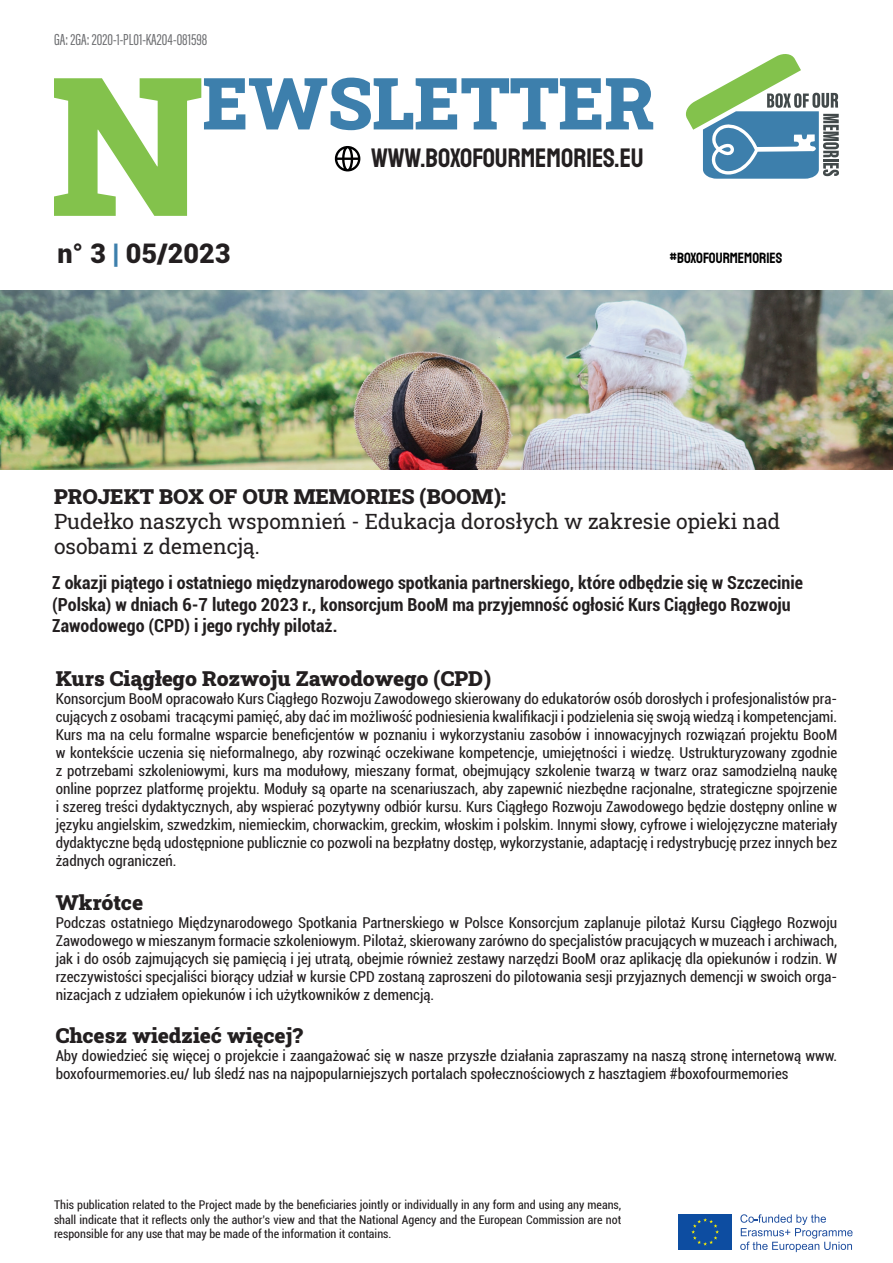
<style>
.page{position:relative;width:893px;height:1263px;background:#fff}
.page>*{position:absolute;margin:0;border:0;box-sizing:border-box;transform-origin:0 0}
.t1{font:193.5px "Roboto Slab";color:#83c24c}
.t2{font:72px "Roboto Slab";color:#3d7fac}
.t3{font:27px "Staatliches";color:#231f20}
.t4{font:900 27px "Roboto";color:#231f20}
.t5{font:21px/25.2px "Roboto Slab";color:#231f20}
.t6{font:700 condensed 18px/21.6px "Roboto";color:#231f20}
.t7{font:16.5px "Acumin Variable Concept";color:#6c6d70}
.t8{font:condensed 15px/18px "Roboto";color:#231f20;text-align:justify}
.t9{font:15px "Staatliches";color:#000001}
.t10{font:condensed 12px/14.4px "Roboto";color:#231f20;text-align:justify}
.s1{color:#3d7fac}
</style>
<div class="page">
<img style="left:0;top:291px;width:893px;height:179px">
<svg style="left:686px;top:54px;width:153px;height:125px"></svg>
<div style="left:678px;top:1214px;width:54px;height:36px;background:#0d4da1"></div>
<svg style="left:691px;top:1218px;width:28px;height:27px"></svg>
<svg style="left:740px;top:1214px;width:113px;height:38px"></svg>
<svg style="left:335px;top:146px;width:25px;height:25px"></svg>
<p class="t7" style="left:54px;top:28px;width:155px">GA: 2GA: 2020-1-PL01-KA204-081598</p>
<h1 class="t1" style="left:50px;top:13px;width:154px">N</h1>
<h2 class="t2" style="left:203px;top:54px;width:453px">EWSLETTER</h2>
<h3 class="t3" style="left:371px;top:140px;width:274px">WWW.BOXOFOURMEMORIES.EU</h3>
<h3 class="t4" style="left:57px;top:234px;width:175px">n° 3 <span class="s1">|</span> 05/2023</h3>
<p class="t9" style="left:670px;top:248px;width:114px">#BOXOFOURMEMORIES</p>
<h3 class="t5" style="left:54px;top:483px;width:728px">PROJEKT BOX OF OUR MEMORIES (BOOM):<br>Pudełko naszych wspomnień - Edukacja dorosłych w zakresie opieki nad osobami z demencją.</h3>
<p class="t6" style="left:52px;top:571px;width:752px">Z okazji piątego i ostatniego międzynarodowego spotkania partnerskiego, które odbędzie się w Szczecinie (Polska) w dniach 6-7 lutego 2023 r., konsorcjum BooM ma przyjemność ogłosić Kurs Ciągłego Rozwoju<br>Zawodowego (CPD) i jego rychły pilotaż.</p>
<h3 class="t5" style="left:56px;top:666px;width:437px">Kurs Ciągłego Rozwoju Zawodowego (CPD)</h3>
<p class="t8" style="left:56px;top:689px;width:783px">Konsorcjum BooM opracowało Kurs Ciągłego Rozwoju Zawodowego skierowany do edukatorów osób dorosłych i profesjonalistów pra&shy;cujących z osobami tracącymi pamięć, aby dać im możliwość podniesienia kwalifikacji i podzielenia się swoją wiedzą i kompetencjami.<br>Kurs ma na celu formalne wsparcie beneficjentów w poznaniu i wykorzystaniu zasobów i innowacyjnych rozwiązań projektu BooM w kontekście uczenia się nieformalnego, aby rozwinąć oczekiwane kompetencje, umiejętności i wiedzę. Ustrukturyzowany zgodnie z potrzebami szkoleniowymi, kurs ma modułowy, mieszany format, obejmujący szkolenie twarzą w twarz oraz samodzielną naukę online poprzez platformę projektu. Moduły są oparte na scenariuszach, aby zapewnić niezbędne racjonalne, strategiczne spojrzenie i szereg treści dydaktycznych, aby wspierać pozytywny odbiór kursu. Kurs Ciągłego Rozwoju Zawodowego będzie dostępny online w języku angielskim, szwedzkim, niemieckim, chorwackim, greckim, włoskim i polskim. Innymi słowy, cyfrowe i wielojęzyczne materiały dydaktyczne będą udostępnione publicznie co pozwoli na bezpłatny dostęp, wykorzystanie, adaptację i redystrybucję przez innych bez żadnych ograniczeń.</p>
<h3 class="t5" style="left:56px;top:889px;width:89px">Wkrótce</h3>
<p class="t8" style="left:56px;top:913px;width:783px">Podczas ostatniego Międzynarodowego Spotkania Partnerskiego w Polsce Konsorcjum zaplanuje pilotaż Kursu Ciągłego Rozwoju Zawodowego w mieszanym formacie szkoleniowym. Pilotaż, skierowany zarówno do specjalistów pracujących w muzeach i archiwach, jak i do osób zajmujących się pamięcią i jej utratą, obejmie również zestawy narzędzi BooM oraz aplikację dla opiekunów i rodzin. W rzeczywistości specjaliści biorący udział w kursie CPD zostaną zaproszeni do pilotowania sesji przyjaznych demencji w swoich orga&shy;nizacjach z udziałem opiekunów i ich użytkowników z demencją.</p>
<h3 class="t5" style="left:56px;top:1022px;width:248px">Chcesz wiedzieć więcej?</h3>
<p class="t8" style="left:56px;top:1046px;width:783px">Aby dowiedzieć się więcej o projekcie i zaangażować się w nasze przyszłe działania zapraszamy na naszą stronę internetową www. boxofourmemories.eu/ lub śledź nas na najpopularniejszych portalach społecznościowych z hasztagiem #boxofourmemories</p>
<p class="t10" style="left:54px;top:1197px;width:569px">This publication related to the Project made by the beneficiaries jointly or individually in any form and using any means, shall indicate that it reflects only the author’s view and that the National Agency and the European Commission are not responsible for any use that may be made of the information it contains.</p>
</div>
